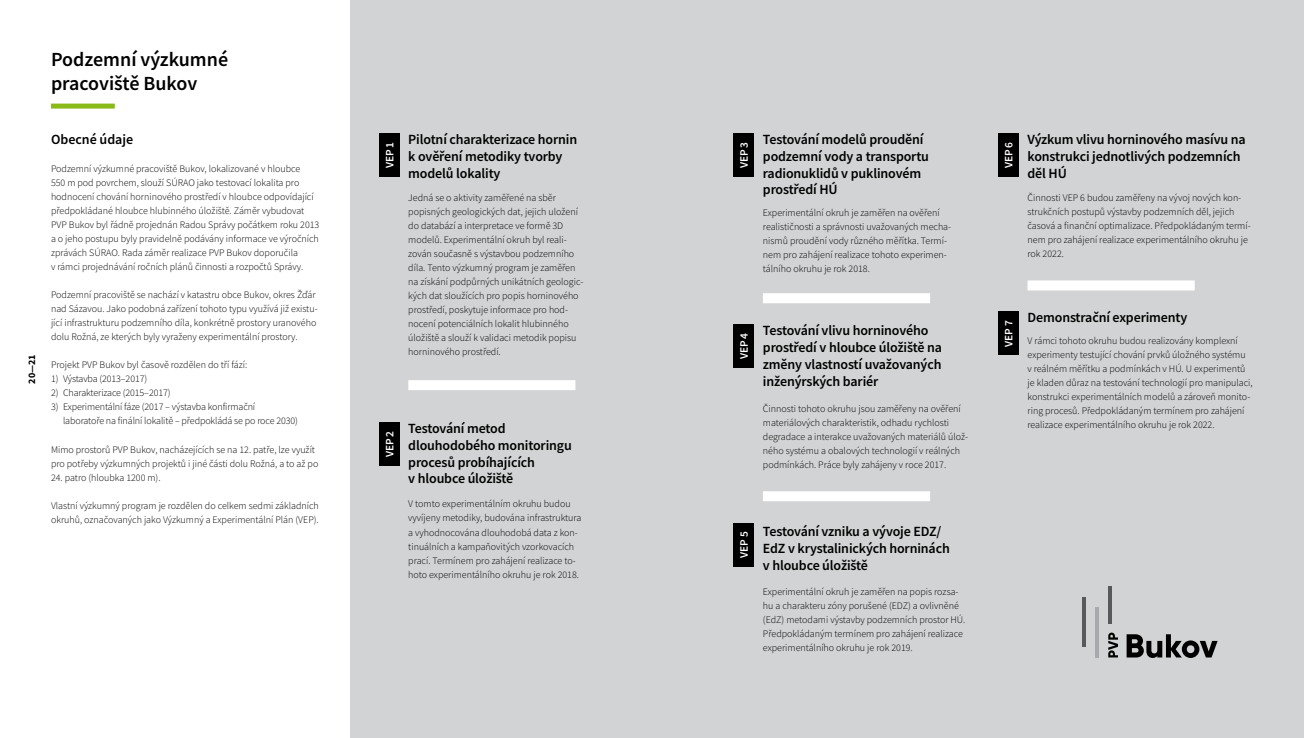
<style>
.page{position:relative;width:1304px;height:738px;background:#fff}
.page>*{position:absolute;margin:0;border:0;box-sizing:border-box;transform-origin:0 0}
.t1{font:600 20px/24px "Source Sans Pro";color:#000}
.t2{font:600 14px/16.8px "Source Sans Pro";letter-spacing:-.01em;color:#000}
.t3{font:600 11.3px "Source Sans Pro";letter-spacing:-.015em;color:#fff}
.t4{font:300 10px/14px "Source Sans Pro";color:#000}
.t5{font:700 10px "Source Sans Pro";color:#000}
</style>
<div class="page">
<div style="left:51px;top:103px;width:64px;height:5px;background:#89ba17"></div>
<div style="left:350px;top:0;width:954px;height:737px;background:#d1d3d4"></div>
<div style="left:763px;top:293px;width:167px;height:10px;background:#fff"></div>
<div style="left:1028px;top:280px;width:167px;height:10px;background:#fff"></div>
<div style="left:763px;top:491px;width:167px;height:10px;background:#fff"></div>
<div style="left:733px;top:133px;width:21px;height:44px;background:#000"></div>
<div style="left:998px;top:133px;width:21px;height:44px;background:#000"></div>
<div style="left:998px;top:311px;width:21px;height:44px;background:#000"></div>
<div style="left:733px;top:324px;width:21px;height:43px;background:#000"></div>
<div style="left:733px;top:522px;width:21px;height:43px;background:#000"></div>
<div style="left:408px;top:380px;width:167px;height:10px;background:#fff"></div>
<div style="left:379px;top:422px;width:21px;height:43px;background:#000"></div>
<div style="left:379px;top:133px;width:21px;height:44px;background:#000"></div>
<svg style="left:1127px;top:634px;width:91px;height:23px"></svg>
<hr style="left:1082px;top:596px;width:4px;height:50px;background:#58595b">
<hr style="left:1095px;top:606px;width:4px;height:51px;background:#a7a9ac">
<hr style="left:1108px;top:586px;width:4px;height:37px;background:#58595b">
<svg style="left:1108px;top:632px;width:10px;height:25px"></svg>
<p class="t5" style="left:25px;top:383px;width:31px;rotate:-90deg">20—21</p>
<h1 class="t1" style="left:51px;top:47px;width:179px">Podzemní výzkumné pracoviště Bukov</h1>
<h2 class="t2" style="left:51px;top:131px;width:84px">Obecné údaje</h2>
<p class="t4" style="left:51px;top:162px;width:270px">Podzemní výzkumné pracoviště Bukov, lokalizované v hloubce<br>550 m pod povrchem, slouží SÚRAO jako testovací lokalita pro hodnocení chování horninového prostředí v hloubce odpovídající předpokládané hloubce hlubinného úložiště. Záměr vybudovat PVP Bukov byl řádně projednán Radou Správy počátkem roku 2013 a o jeho postupu byly pravidelně podávány informace ve výročních zprávách SÚRAO. Rada záměr realizace PVP Bukov doporučila<br>v rámci projednávání ročních plánů činnosti a rozpočtů Správy.</p>
<p class="t4" style="left:51px;top:288px;width:268px">Podzemní pracoviště se nachází v katastru obce Bukov, okres Žďár nad Sázavou. Jako podobná zařízení tohoto typu využívá již existu&shy;jící infrastrukturu podzemního díla, konkrétně prostory uranového dolu Rožná, ze kterých byly vyraženy experimentální prostory.</p>
<p class="t4" style="left:51px;top:358px;width:198px">Projekt PVP Bukov byl časově rozdělen do tří fází:</p>
<p class="t4" style="left:51px;top:372px;width:98px">1) Výstavba (2013–2017)</p>
<p class="t4" style="left:51px;top:386px;width:121px">2) Charakterizace (2015–2017)</p>
<p class="t4" style="left:63px;top:400px;width:236px;text-indent:-12px">3) Experimentální fáze (2017 – výstavba konfirmační laboratoře na finální lokalitě – předpokládá se po roce 2030)</p>
<p class="t4" style="left:51px;top:442px;width:269px">Mimo prostorů PVP Bukov, nacházejících se na 12. patře, lze využít pro potřeby výzkumných projektů i jiné části dolu Rožná, a to až po</p>
<p class="t4" style="left:51px;top:470px;width:111px">24. patro (hloubka 1200 m).</p>
<p class="t4" style="left:51px;top:498px;width:269px">Vlastní výzkumný program je rozdělen do celkem sedmi základních okruhů, označovaných jako Výzkumný a Experimentální Plán (VEP).</p>
<p class="t3" style="left:382px;top:168px;width:28px;rotate:-90deg">VEP 1</p>
<h2 class="t2" style="left:408px;top:131px;width:171px">Pilotní charakterizace hornin k ověření metodiky tvorby modelů lokality</h2>
<p class="t4" style="left:408px;top:190px;width:177px">Jedná se o aktivity zaměřené na sběr popisných geologických dat, jejich uložení do databází a interpretace ve formě 3D modelů. Experimentální okruh byl reali&shy;zován současně s výstavbou podzemního díla. Tento výzkumný program je zaměřen na získání podpůrných unikátních geologic&shy;kých dat sloužících pro popis horninového prostředí, poskytuje informace pro hod&shy;nocení potenciálních lokalit hlubinného úložiště a slouží k validaci metodik popisu horninového prostředí.</p>
<p class="t3" style="left:382px;top:457px;width:28px;rotate:-90deg">VEP 2</p>
<h2 class="t2" style="left:408px;top:419px;width:165px">Testování metod dlouhodobého monitoringu procesů probíhajících<br>v hloubce úložiště</h2>
<p class="t4" style="left:408px;top:496px;width:175px">V tomto experimentálním okruhu budou vyvíjeny metodiky, budována infrastruktura a vyhodnocována dlouhodobá data z kon&shy;tinuálních a kampaňovitých vzorkovacích prací. Termínem pro zahájení realizace to&shy;hoto experimentálního okruhu je rok 2018.</p>
<h2 class="t2" style="left:763px;top:131px;width:168px">Testování modelů proudění podzemní vody a transportu radionuklidů v puklinovém prostředí HÚ</h2>
<p class="t3" style="left:737px;top:168px;width:28px;rotate:-90deg">VEP 3</p>
<p class="t3" style="left:1001px;top:168px;width:28px;rotate:-90deg">VEP 6</p>
<p class="t4" style="left:763px;top:206px;width:190px">Experimentální okruh je zaměřen na ověření realističnosti a správnosti uvažovaných mecha&shy;nismů proudění vody různého měřítka. Termí&shy;nem pro zahájení realizace tohoto experimen&shy;tálního okruhu je rok 2018.</p>
<p class="t3" style="left:737px;top:359px;width:28px;rotate:-90deg">VEP 4</p>
<h2 class="t2" style="left:763px;top:321px;width:181px">Testování vlivu horninového prostředí v hloubce úložiště na změny vlastností uvažovaných inženýrských bariér</h2>
<p class="t4" style="left:763px;top:401px;width:207px">Činnosti tohoto okruhu jsou zaměřeny na ověření materiálových charakteristik, odhadu rychlosti degradace a interakce uvažovaných materiálů úlož&shy;ného systému a obalových technologií v reálných podmínkách. Práce byly zahájeny v roce 2017.</p>
<p class="t3" style="left:1001px;top:346px;width:28px;rotate:-90deg">VEP 7</p>
<h2 class="t2" style="left:1028px;top:131px;width:220px">Výzkum vlivu horninového masívu na konstrukci jednotlivých podzemních děl HÚ</h2>
<p class="t4" style="left:1028px;top:190px;width:225px">Činnosti VEP 6 budou zaměřeny na vývoj nových kon&shy;strukčních postupů výstavby podzemních děl, jejich časová a finanční optimalizace. Předpokládaným termí&shy;nem pro zahájení realizace experimentálního okruhu je rok 2022.</p>
<h2 class="t2" style="left:1028px;top:309px;width:161px">Demonstrační experimenty</h2>
<p class="t4" style="left:1028px;top:333px;width:227px">V rámci tohoto okruhu budou realizovány komplexní experimenty testující chování prvků úložného systému<br>v reálném měřítku a podmínkách v HÚ. U experimentů je kladen důraz na testování technologií pro manipulaci, konstrukci experimentálních modelů a zároveň monito&shy;ring procesů. Předpokládaným termínem pro zahájení realizace experimentálního okruhu je rok 2022.</p>
<p class="t3" style="left:737px;top:557px;width:28px;rotate:-90deg">VEP 5</p>
<h2 class="t2" style="left:763px;top:522px;width:188px">Testování vzniku a vývoje EDZ/<br>EdZ v krystalinických horninách v hloubce úložiště</h2>
<p class="t4" style="left:763px;top:584px;width:204px">Experimentální okruh je zaměřen na popis rozsa&shy;hu a charakteru zóny porušené (EDZ) a ovlivněné (EdZ) metodami výstavby podzemních prostor HÚ.<br>Předpokládaným termínem pro zahájení realizace experimentálního okruhu je rok 2019.</p>
</div>
